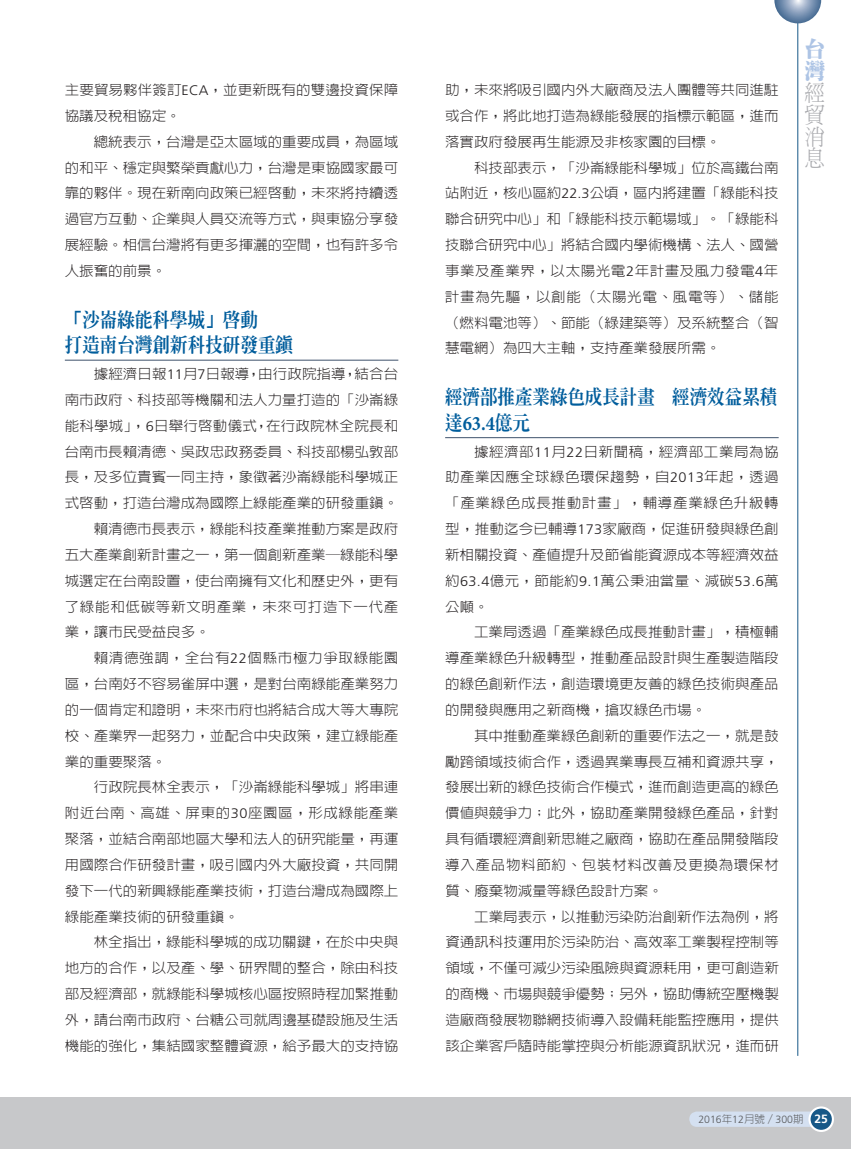
<style>
.page{position:relative;width:851px;height:1149px;background:#fff}
.page>*{position:absolute;margin:0;border:0;box-sizing:border-box;transform-origin:0 0}
.t1{font:300 21.75px/21.8px "AR Ming B5";color:#a8a9ad;text-align:justify;scale:.95 1}
.t2{font:900 21.75px/21.8px "AR Ming B5";color:#adc4e5;scale:.95 1}
.t3{font:700 20.4px "Minion Pro";color:#005d9c;scale:.9 1}
.t4{font:800 19.5px/25.8px "AR Ming B5";color:#005d9c;scale:.9 1}
.t5{font:300 13.8px/25.8px "AR Hei B5";color:#231f20;text-align:justify;scale:1.05 1}
.t6{font:300 13.8px "AR Hei B5";letter-spacing:.04em;color:#231f20;scale:1.05 1}
.t7{font:300 13.8px "AR Hei B5";letter-spacing:.05em;color:#231f20;scale:1.05 1}
.t8{font:300 13.8px "AR Hei B5";letter-spacing:.045em;color:#231f20;scale:1.05 1}
.t9{font:300 10.5px "Frutiger";color:#57585a}
.s1{font-family:"Frutiger"}
.s2{font-family:"AR Ming B5";font-weight:800;font-size:19.5px}
.s3{font-family:"AR Hei B5"}
.s4{font-weight:700;font-size:12px;color:#fff}
</style>
<div class="page">
<div style="left:0;top:1097px;width:850px;height:51px;background:#c7c8ca"></div>
<div style="left:689px;top:1111px;width:132px;height:15px;background:#d4e0f1;border-radius:8px"></div>
<div style="left:809px;top:1107px;width:23px;height:23px;background:#175887;border-radius:50%"></div>
<div style="left:808px;top:1106px;width:25px;height:25px;border:2px solid #fff;border-radius:50%"></div>
<hr style="left:797px;top:0;width:1px;height:1055px;background:#175887">
<svg style="left:774px;top:0;width:47px;height:23px"></svg>
<hr style="left:65px;top:359px;width:333px;height:1px;background:#4a5d75">
<hr style="left:445px;top:437px;width:333px;height:1px;background:#4a5d75">
<p class="t5" style="left:65px;top:77px;width:319px">主要貿易夥伴簽訂<span class="s1">ECA</span>，並更新既有的雙邊投資保障協議及稅租協定。</p>
<p class="t5" style="left:65px;top:129px;width:319px;text-indent:29px">總統表示，台灣是亞太區域的重要成員，為區域的和平、穩定與繁榮貢獻心力，台灣是東協國家最可靠的夥伴。現在新南向政策已經啟動，未來將持續透過官方互動、企業與人員交流等方式，與東協分享發展經驗。相信台灣將有更多揮灑的空間，也有許多令人振奮的前景。</p>
<h3 class="t4" style="left:65px;top:306px;width:255px">「沙崙綠能科學城」啟動<br>打造南台灣創新科技研發重鎮</h3>
<p class="t5" style="left:94px;top:361px;width:291px">據經濟日報<span class="s1">11</span>月<span class="s1">7</span>日報導，由行政院指導，結合台</p>
<p class="t5" style="left:65px;top:387px;width:319px">南市政府、科技部等機關和法人力量打造的「沙崙綠</p>
<p class="t5" style="left:65px;top:412px;width:319px">能科學城」，<span class="s1">6</span>日舉行啟動儀式，在行政院林全院長和</p>
<p class="t5" style="left:65px;top:438px;width:319px">台南市長賴清德、吳政忠政務委員、科技部楊弘敦部</p>
<p class="t5" style="left:65px;top:464px;width:319px">長，及多位貴賓一同主持，象徵著沙崙綠能科學城正</p>
<p class="t5" style="left:65px;top:490px;width:319px">式啟動，打造台灣成為國際上綠能產業的研發重鎮。</p>
<p class="t5" style="left:94px;top:516px;width:291px">賴清德市長表示，綠能科技產業推動方案是政府</p>
<p class="t5" style="left:65px;top:541px;width:319px">五大產業創新計畫之一，第一個創新產業─綠能科學</p>
<p class="t5" style="left:65px;top:567px;width:319px">城選定在台南設置，使台南擁有文化和歷史外，更有</p>
<p class="t7" style="left:65px;top:599px;width:319px">了綠能和低碳等新文明產業，未來可打造下一代產</p>
<p class="t5" style="left:65px;top:619px;width:140px">業，讓市民受益良多。</p>
<p class="t8" style="left:94px;top:651px;width:291px">賴清德強調，全台有<span class="s1">22</span>個縣市極力爭取綠能園</p>
<p class="t5" style="left:65px;top:670px;width:319px">區，台南好不容易雀屏中選，是對台南綠能產業努力</p>
<p class="t5" style="left:65px;top:696px;width:319px">的一個肯定和證明，未來市府也將結合成大等大專院</p>
<p class="t5" style="left:65px;top:722px;width:319px">校、產業界一起努力，並配合中央政策，建立綠能產</p>
<p class="t5" style="left:65px;top:748px;width:98px">業的重要聚落。</p>
<p class="t5" style="left:94px;top:774px;width:291px">行政院長林全表示，「沙崙綠能科學城」將串連</p>
<p class="t6" style="left:65px;top:805px;width:319px">附近台南、高雄、屏東的<span class="s1">30</span>座園區，形成綠能產業</p>
<p class="t5" style="left:65px;top:825px;width:319px">聚落，並結合南部地區大學和法人的研究能量，再運</p>
<p class="t5" style="left:65px;top:851px;width:319px">用國際合作研發計畫，吸引國內外大廠投資，共同開</p>
<p class="t5" style="left:65px;top:877px;width:319px">發下一代的新興綠能產業技術，打造台灣成為國際上</p>
<p class="t5" style="left:65px;top:903px;width:167px">綠能產業技術的研發重鎮。</p>
<p class="t5" style="left:94px;top:928px;width:291px">林全指出，綠能科學城的成功關鍵，在於中央與</p>
<p class="t5" style="left:65px;top:954px;width:319px">地方的合作，以及產、學、研界間的整合，除由科技</p>
<p class="t5" style="left:65px;top:980px;width:319px">部及經濟部，就綠能科學城核心區按照時程加緊推動</p>
<p class="t5" style="left:65px;top:1006px;width:319px">外，請台南市政府、台糖公司就周邊基礎設施及生活</p>
<p class="t5" style="left:65px;top:1032px;width:319px">機能的強化，集結國家整體資源，給予最大的支持協</p>
<p class="t5" style="left:445px;top:77px;width:319px">助，未來將吸引國內外大廠商及法人團體等共同進駐或合作，將此地打造為綠能發展的指標示範區，進而落實政府發展再生能源及非核家園的目標。</p>
<p class="t5" style="left:445px;top:154px;width:319px;text-indent:29px">科技部表示，「沙崙綠能科學城」位於高鐵台南站附近，核心區約<span class="s1">22.3</span>公頃，區內將建置「綠能科技聯合研究中心」和「綠能科技示範場域」。「綠能科技聯合研究中心」將結合國內學術機構、法人、國營事業及產業界，以太陽光電<span class="s1">2</span>年計畫及風力發電<span class="s1">4</span>年計畫為先驅，以創能（太陽光電、風電等）、儲能（燃料電池等）、節能（綠建築等）及系統整合（智慧電網）為四大主軸，支持產業發展所需。</p>
<h3 class="t4" style="left:445px;top:383px;width:370px">經濟部推產業綠色成長計畫 經濟效益累積</h3>
<h2 class="t3" style="left:445px;top:409px;width:96px"><span class="s2">達</span>63.4<span class="s2">億元</span></h2>
<p class="t5" style="left:445px;top:438px;width:319px;text-indent:29px">據經濟部<span class="s1">11</span>月<span class="s1">22</span>日新聞稿，經濟部工業局為協助產業因應全球綠色環保趨勢，自<span class="s1">2013</span>年起，透過「產業綠色成長推動計畫」，輔導產業綠色升級轉型，推動迄今已輔導<span class="s1">173</span>家廠商，促進研發與綠色創新相關投資、產值提升及節省能資源成本等經濟效益約<span class="s1">63.4</span>億元，節能約<span class="s1">9.1</span>萬公秉油當量、減碳<span class="s1">53.6</span>萬公噸。</p>
<p class="t5" style="left:445px;top:619px;width:319px;text-indent:29px">工業局透過「產業綠色成長推動計畫」，積極輔導產業綠色升級轉型，推動產品設計與生產製造階段的綠色創新作法，創造環境更友善的綠色技術與產品的開發與應用之新商機，搶攻綠色市場。</p>
<p class="t5" style="left:445px;top:722px;width:319px;text-indent:29px">其中推動產業綠色創新的重要作法之一，就是鼓勵跨領域技術合作，透過異業專長互補和資源共享，發展出新的綠色技術合作模式，進而創造更高的綠色價值與競爭力；此外，協助產業開發綠色產品，針對具有循環經濟創新思維之廠商，協助在產品開發階段導入產品物料節約、包裝材料改善及更換為環保材質、廢棄物減量等綠色設計方案。</p>
<p class="t5" style="left:445px;top:903px;width:319px;text-indent:29px">工業局表示，以推動污染防治創新作法為例，將資通訊科技運用於污染防治、高效率工業製程控制等領域，不僅可減少污染風險與資源耗用，更可創造新的商機、市場與競爭優勢；另外，協助傳統空壓機製造廠商發展物聯網技術導入設備耗能監控應用，提供該企業客戶隨時能掌控與分析能源資訊狀況，進而研</p>
<h1 class="t2" style="left:804px;top:38px;width:23px">台灣</h1>
<h1 class="t1" style="left:804px;top:82px;width:22px">經貿消息</h1>
<p class="t9" style="left:698px;top:1113px;width:131px">2016<span class="s3">年</span>12<span class="s3">月號／</span>300<span class="s3">期</span> <span class="s4">25</span></p>
</div>
